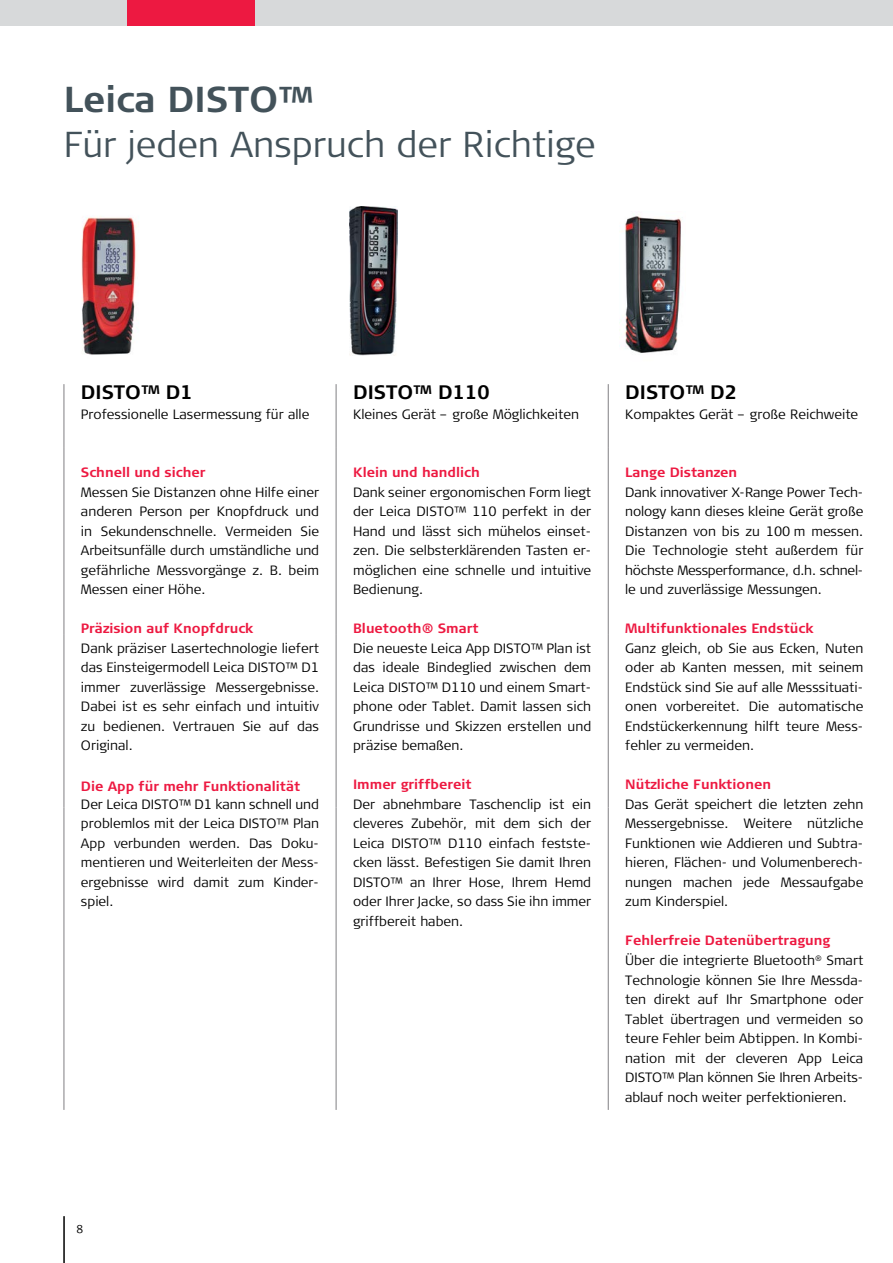
<style>
.page{position:relative;width:893px;height:1263px;background:#fff}
.page>*{position:absolute;margin:0;border:0;box-sizing:border-box;transform-origin:0 0}
.t1{font:300 36px "Signa Column";color:#43525a}
.t2{font:700 36px "Signa Column";color:#43525a}
.t3{font:700 19.5px "Signa Column";color:#000}
.t4{font:300 13.5px/19.5px "Signa Column";color:#000;text-align:justify}
.t5{font:700 13.5px "Signa Column";color:#ed1941}
.t6{font:300 11.25px "Signa Column";color:#000}
.s1{font-weight:700;color:#ed1941}
</style>
<div class="page">
<hr style="left:64px;top:1216px;width:1px;height:47px;background:#000">
<img style="left:81px;top:216px;width:58px;height:139px">
<img style="left:350px;top:206px;width:47px;height:150px">
<img style="left:624px;top:215px;width:57px;height:138px">
<hr style="left:64px;top:384px;width:1px;height:64px;background:#807f83">
<hr style="left:64px;top:448px;width:1px;height:187px;background:#807f83">
<hr style="left:64px;top:635px;width:1px;height:172px;background:#807f83">
<hr style="left:64px;top:807px;width:1px;height:303px;background:#807f83">
<hr style="left:608px;top:384px;width:1px;height:64px;background:#807f83">
<hr style="left:608px;top:448px;width:1px;height:187px;background:#807f83">
<hr style="left:608px;top:635px;width:1px;height:172px;background:#807f83">
<hr style="left:608px;top:807px;width:1px;height:303px;background:#807f83">
<hr style="left:336px;top:384px;width:1px;height:64px;background:#807f83">
<hr style="left:336px;top:448px;width:1px;height:187px;background:#807f83">
<hr style="left:336px;top:635px;width:1px;height:172px;background:#807f83">
<hr style="left:336px;top:807px;width:1px;height:303px;background:#807f83">
<div style="left:0;top:0;width:893px;height:26px;background:#d7d9da"></div>
<div style="left:128px;top:0;width:127px;height:26px;background:#ed1941"></div>
<h1 class="t2" style="left:64px;top:77px;width:250px">Leica DISTO™</h1>
<h1 class="t1" style="left:64px;top:122px;width:533px">Für jeden Anspruch der Richtige</h1>
<h2 class="t3" style="left:81px;top:380px;width:114px">DISTO™ D1</h2>
<p class="t4" style="left:81px;top:405px;width:230px">Professionelle Lasermessung für alle</p>
<p class="t5" style="left:81px;top:464px;width:126px">Schnell und sicher</p>
<p class="t4" style="left:81px;top:483px;width:240px">Messen Sie Distanzen ohne Hilfe einer anderen Person per Knopfdruck und in Sekundenschnelle. Vermeiden Sie Arbeitsunfälle durch umständliche und gefährliche Messvorgänge z. B. beim Messen einer Höhe.</p>
<p class="t5" style="left:81px;top:620px;width:174px">Präzision auf Knopfdruck</p>
<p class="t4" style="left:81px;top:639px;width:240px">Dank präziser Lasertechnologie liefert das Einsteigermodell Leica DISTO™ D1 immer zuverlässige Messergebnisse.<br>Dabei ist es sehr einfach und intuitiv zu bedienen. Vertrauen Sie auf das Original.</p>
<p class="t5" style="left:81px;top:777px;width:221px">Die App für mehr Funktionalität</p>
<p class="t4" style="left:81px;top:795px;width:240px">Der Leica DISTO™ D1 kann schnell und problemlos mit der Leica DISTO™ Plan App verbunden werden. Das Doku&shy;mentieren und Weiterleiten der Mess&shy;ergebnisse wird damit zum Kinder&shy;spiel.</p>
<h2 class="t3" style="left:353px;top:380px;width:139px">DISTO™ D110</h2>
<p class="t4" style="left:353px;top:405px;width:227px">Kleines Gerät – große Möglichkeiten</p>
<p class="t5" style="left:353px;top:464px;width:128px">Klein und handlich</p>
<p class="t4" style="left:353px;top:483px;width:240px">Dank seiner ergonomischen Form liegt der Leica DISTO™ 110 perfekt in der Hand und lässt sich mühelos einset&shy;zen. Die selbsterklärenden Tasten er&shy;möglichen eine schnelle und intuitive Bedienung.</p>
<p class="t5" style="left:353px;top:620px;width:127px">Bluetooth® Smart</p>
<p class="t4" style="left:353px;top:639px;width:240px">Die neueste Leica App DISTO™ Plan ist das ideale Bindeglied zwischen dem Leica DISTO™ D110 und einem Smart&shy;phone oder Tablet. Damit lassen sich Grundrisse und Skizzen erstellen und präzise bemaßen.</p>
<p class="t5" style="left:353px;top:776px;width:120px">Immer griffbereit</p>
<p class="t4" style="left:353px;top:795px;width:240px">Der abnehmbare Taschenclip ist ein cleveres Zubehör, mit dem sich der Leica DISTO™ D110 einfach festste&shy;cken lässt. Befestigen Sie damit Ihren DISTO™ an Ihrer Hose, Ihrem Hemd oder Ihrer Jacke, so dass Sie ihn immer griffbereit haben.</p>
<h2 class="t3" style="left:625px;top:380px;width:114px">DISTO™ D2</h2>
<p class="t4" style="left:625px;top:405px;width:235px">Kompaktes Gerät – große Reichweite</p>
<p class="t5" style="left:625px;top:464px;width:114px">Lange Distanzen</p>
<p class="t4" style="left:625px;top:483px;width:240px">Dank innovativer X-Range Power Tech&shy;nology kann dieses kleine Gerät große Distanzen von bis zu 100 m messen.<br>Die Technologie steht außerdem für höchste Messperformance, d.h. schnel&shy;le und zuverlässige Messungen.</p>
<p class="t5" style="left:625px;top:620px;width:190px">Multifunktionales Endstück</p>
<p class="t4" style="left:625px;top:638px;width:240px">Ganz gleich, ob Sie aus Ecken, Nuten oder ab Kanten messen, mit seinem Endstück sind Sie auf alle Messsituati&shy;onen vorbereitet. Die automatische Endstückerkennung hilft teure Mess&shy;fehler zu vermeiden.</p>
<p class="t5" style="left:625px;top:776px;width:147px">Nützliche Funktionen</p>
<p class="t4" style="left:625px;top:794px;width:240px">Das Gerät speichert die letzten zehn Messergebnisse. Weitere nützliche Funktionen wie Addieren und Subtra&shy;hieren, Flächen- und Volumenberech&shy;nungen machen jede Messaufgabe zum Kinderspiel.</p>
<p class="t4" style="left:625px;top:931px;width:240px;text-align:left"><span class="s1">Fehlerfreie Datenübertragung<br></span>Über die integrierte Bluetooth<sup>®</sup> Smart Technologie können Sie Ihre Messda&shy;ten direkt auf Ihr Smartphone oder Tablet übertragen und vermeiden so teure Fehler beim Abtippen. In Kombi&shy;nation mit der cleveren App Leica DISTO™ Plan können Sie Ihren Arbeits&shy;ablauf noch weiter perfektionieren.</p>
<p class="t6" style="left:77px;top:1222px;width:8px">8</p>
</div>
